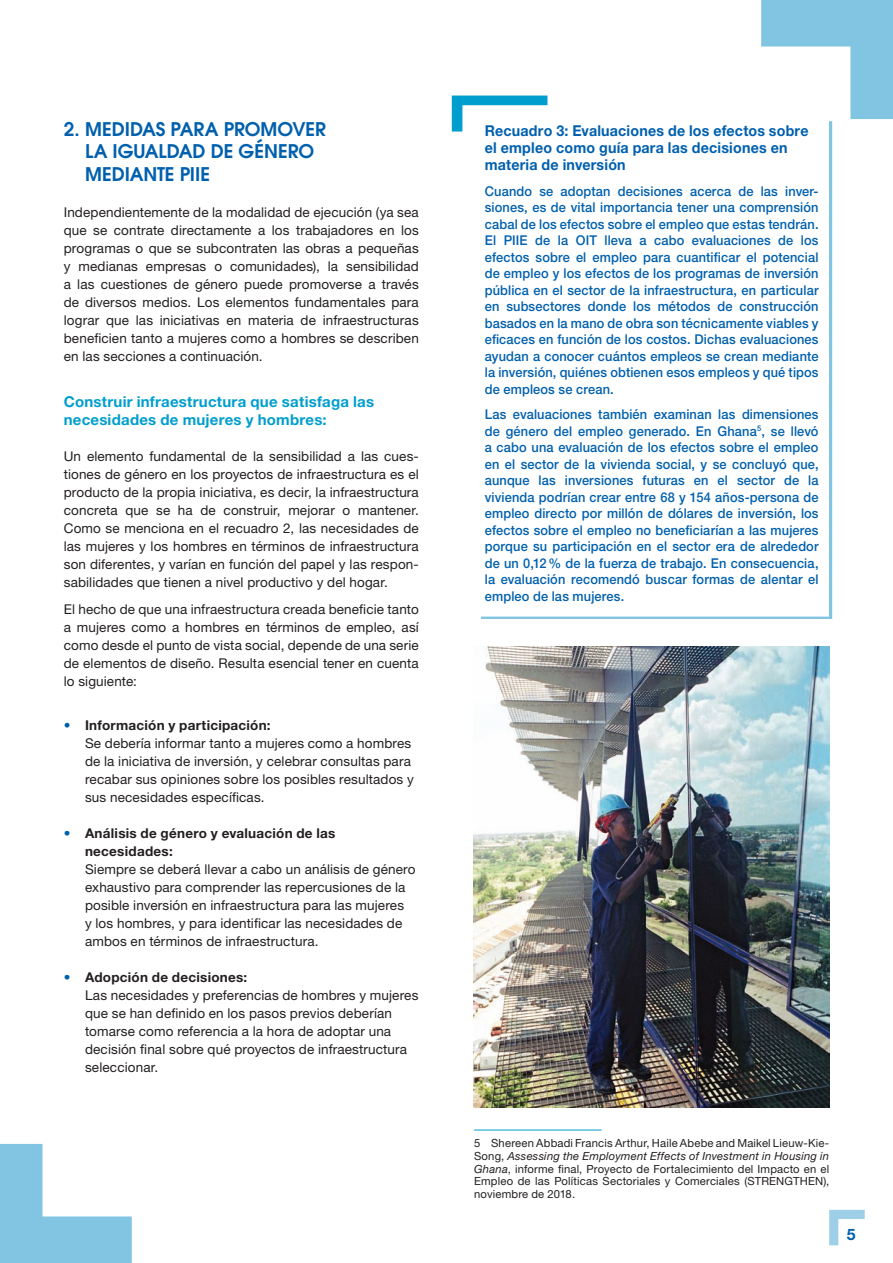
<style>
.page{position:relative;width:893px;height:1263px;background:#fff}
.page>*{position:absolute;margin:0;border:0;box-sizing:border-box;transform-origin:0 0}
.titres{font:600 18.75px/22.5px "Avant Garde";letter-spacing:-.005em;color:#0160ae}
.t1{font:700 15.75px "Helvetica Neue LT Std";color:#0160ae}
.box{font:700 15px/17.2px "Helvetica Neue LT Std";letter-spacing:.015em;color:#0160ae;scale:.95 1}
.sous_titres{font:700 15px/18px "Helvetica Neue LT Std";letter-spacing:.015em;color:#009ece}
.box-2{font:500 13.5px/16.5px "Helvetica Neue LT Std";letter-spacing:.01em;color:#0160ae;text-align:justify;scale:.95 1}
.body{font:13.5px/18px "Helvetica Neue LT Std";letter-spacing:.01em;color:#231f20;text-align:justify}
.body_enumeration{font:13.5px/18px "Helvetica Neue LT Std";letter-spacing:.01em;color:#231f20}
.note_bas_de_page{font:11.25px/12.8px "Helvetica Neue LT Std";letter-spacing:.015em;color:#231f20;text-align:justify}
.s1{color:#0160ae}
.s2{font-weight:700}
.s3{font-style:italic}
</style>
<div class="page">
<svg style="left:829px;top:1210px;width:36px;height:35px"></svg>
<svg style="left:0;top:1144px;width:132px;height:119px"></svg>
<svg style="left:761px;top:0;width:132px;height:119px"></svg>
<hr style="left:474px;top:1130px;width:128px;height:1px;background:#009ece">
<svg style="left:481px;top:121px;width:351px;height:498px"></svg>
<svg style="left:452px;top:96px;width:95px;height:36px"></svg>
<img style="left:474px;top:646px;width:355px;height:462px">
<p class="titres" style="left:85px;top:117px;width:242px;text-indent:-21px">2. MEDIDAS PARA PROMOVER<br>LA IGUALDAD DE GÉNERO<br>MEDIANTE PIIE</p>
<p class="body" style="left:64px;top:203px;width:357px">Independientemente de la modalidad de ejecución (ya sea que se contrate directamente a los trabajadores en los programas o que se subcontraten las obras a pequeñas y medianas empresas o comunidades), la sensibilidad a las cuestiones de género puede promoverse a través de diversos medios. Los elementos fundamentales para lograr que las iniciativas en materia de infraestructuras beneficien tanto a mujeres como a hombres se describen en las secciones a continuación.</p>
<p class="sous_titres" style="left:64px;top:392px;width:312px">Construir infraestructura que satisfaga las necesidades de mujeres y hombres:</p>
<p class="body" style="left:64px;top:447px;width:357px">Un elemento fundamental de la sensibilidad a las cues&shy;tiones de género en los proyectos de infraestructura es el producto de la propia iniciativa, es decir, la infraestructura concreta que se ha de construir, mejorar o mantener.<br>Como se menciona en el recuadro 2, las necesidades de las mujeres y los hombres en términos de infraestructura son diferentes, y varían en función del papel y las respon&shy;sabilidades que tienen a nivel productivo y del hogar.</p>
<p class="body" style="left:64px;top:600px;width:357px">El hecho de que una infraestructura creada beneficie tanto a mujeres como a hombres en términos de empleo, así como desde el punto de vista social, depende de una serie de elementos de diseño. Resulta esencial tener en cuenta lo siguiente:</p>
<p class="body_enumeration" style="left:85px;top:716px;width:330px;text-indent:-21px"><span class="s1">•</span> <span class="s2">Información y participación:<br></span>Se debería informar tanto a mujeres como a hombres de la iniciativa de inversión, y celebrar consultas para recabar sus opiniones sobre los posibles resultados y sus necesidades específicas.</p>
<p class="body_enumeration" style="left:85px;top:824px;width:332px;text-indent:-21px"><span class="s1">•</span> <span class="s2">Análisis de género y evaluación de las necesidades:<br></span>Siempre se deberá llevar a cabo un análisis de género exhaustivo para comprender las repercusiones de la posible inversión en infraestructura para las mujeres<br>y los hombres, y para identificar las necesidades de ambos en términos de infraestructura.</p>
<p class="body_enumeration" style="left:85px;top:968px;width:335px;text-indent:-21px"><span class="s1">•</span> <span class="s2">Adopción de decisiones:<br></span>Las necesidades y preferencias de hombres y mujeres que se han definido en los pasos previos deberían tomarse como referencia a la hora de adoptar una decisión final sobre qué proyectos de infraestructura seleccionar.</p>
<p class="box" style="left:485px;top:121px;width:342px">Recuadro 3: Evaluaciones de los efectos sobre el empleo como guía para las decisiones en materia de inversión</p>
<p class="box-2" style="left:485px;top:183px;width:353px">Cuando se adoptan decisiones acerca de las inver&shy;siones, es de vital importancia tener una comprensión cabal de los efectos sobre el empleo que estas tendrán.<br>El PIIE de la OIT lleva a cabo evaluaciones de los efectos sobre el empleo para cuantificar el potencial de empleo y los efectos de los programas de inversión pública en el sector de la infraestructura, en particular en subsectores donde los métodos de construcción basados en la mano de obra son técnicamente viables y eficaces en función de los costos. Dichas evaluaciones ayudan a conocer cuántos empleos se crean mediante la inversión, quiénes obtienen esos empleos y qué tipos de empleos se crean.</p>
<p class="box-2" style="left:485px;top:406px;width:353px">Las evaluaciones también examinan las dimensiones de género del empleo generado. En Ghana<sup>5</sup>, se llevó a cabo una evaluación de los efectos sobre el empleo en el sector de la vivienda social, y se concluyó que, aunque las inversiones futuras en el sector de la vivienda podrían crear entre 68 y 154 años-persona de empleo directo por millón de dólares de inversión, los efectos sobre el empleo no beneficiarían a las mujeres porque su participación en el sector era de alrededor de un 0,12% de la fuerza de trabajo. En consecuencia, la evaluación recomendó buscar formas de alentar el empleo de las mujeres.</p>
<p class="note_bas_de_page" style="left:474px;top:1136px;width:357px">5 Shereen Abbadi Francis Arthur, Haile Abebe and Maikel Lieuw-Kie-Song, <span class="s3">Assessing the Employment Effects of Investment in Housing in Ghana</span>, informe final, Proyecto de Fortalecimiento del Impacto en el Empleo de las Políticas Sectoriales y Comerciales (STRENGTHEN), noviembre de 2018.</p>
<p class="t1" style="left:847px;top:1225px;width:10px">5</p>
</div>
